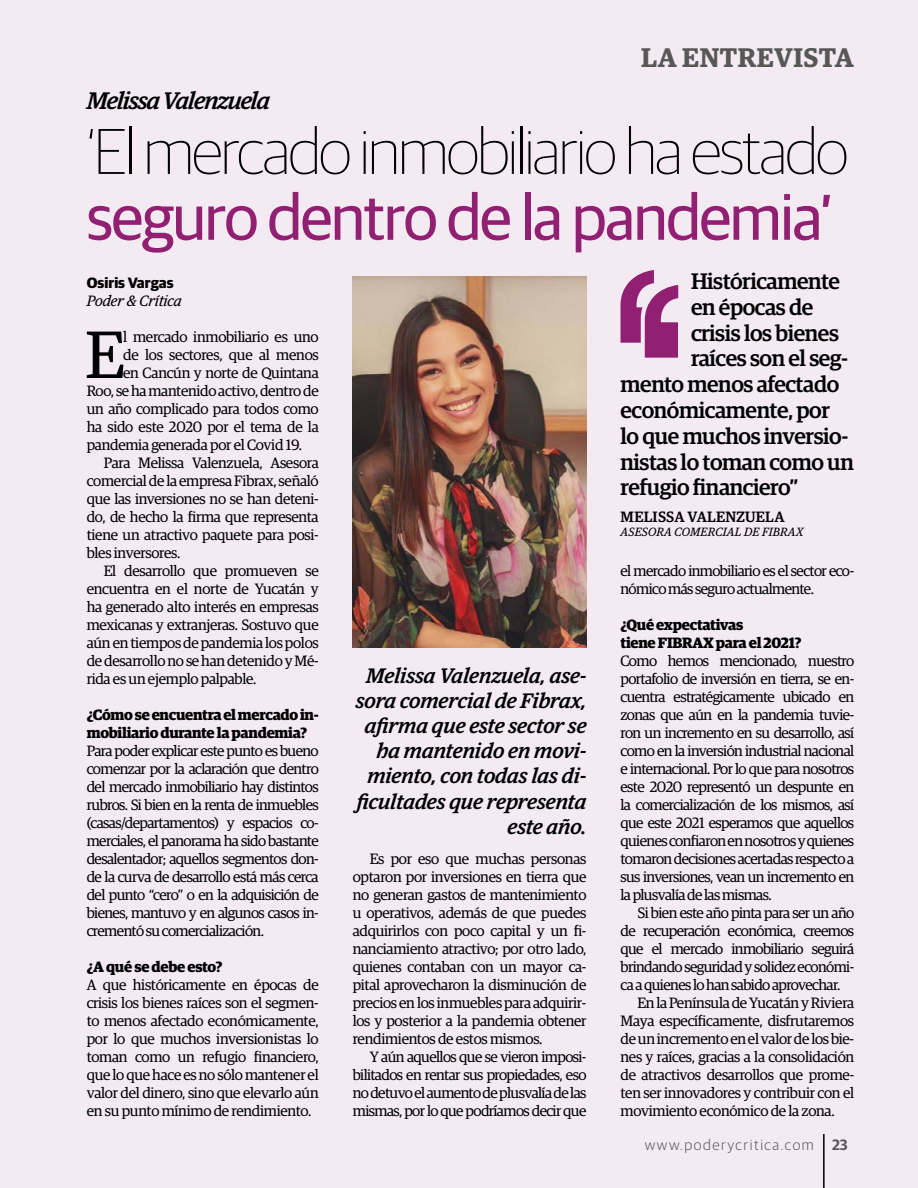
<style>
.page{position:relative;width:918px;height:1188px;background:#f3eaf2}
.page>*{position:absolute;margin:0;border:0;box-sizing:border-box;transform-origin:0 0}
.t1{font:66.9px "Guardian Egyp";color:#000}
.t2{font:100 64.8px "Guardian Sans";letter-spacing:-.03em;color:#000}
.t3{font:64.8px "Guardian Sans";letter-spacing:-.03em;color:#922072}
.t4{font:600 27px "Guardian Egyp";letter-spacing:.02em;color:#575756}
.t5{font:italic 500 24px "Guardian Egyp";letter-spacing:-.04em;color:#000}
.t6{font:500 22.5px "Guardian Egyp";letter-spacing:-.02em;color:#000}
.t7{font:italic 500 21px/25.2px "Guardian Egyp";color:#000;text-align:right}
.t8{font:15px/18px "Guardian Egyp";letter-spacing:-.02em;color:#000;text-align:justify}
.t9{font:15px/18px "Guardian Egyp";letter-spacing:-.04em;color:#000}
.t10{font:700 15px/18px "Guardian Egyp";letter-spacing:-.02em;color:#000}
.t11{font:300 15px "Guardian Sans";letter-spacing:.1em;color:#575756}
.t12{font:500 15px "Guardian Egyp";letter-spacing:.02em;color:#000}
.t13{font:italic 15px "Guardian Egyp";color:#000}
.t14{font:700 15px "Guardian Sans";color:#000}
.t15{font:italic 12px "Guardian Egyp";letter-spacing:.02em;color:#000}
.s1{font-weight:600}
</style>
<div class="page">
<hr style="left:823px;top:1134px;width:2px;height:54px;background:#000">
<svg style="left:621px;top:270px;width:57px;height:88px"></svg>
<img style="left:353px;top:277px;width:233px;height:371px">
<h3 class="t5" style="left:87px;top:84px;width:185px">Melissa Valenzuela</h3>
<h3 class="t4" style="left:641px;top:38px;width:214px">LA ENTREVISTA</h3>
<h2 class="t2" style="left:87px;top:108px;width:763px">‘El mercado inmobiliario ha estado</h2>
<h2 class="t3" style="left:87px;top:171px;width:748px">seguro dentro de la pandemia’</h2>
<p class="t14" style="left:87px;top:272px;width:88px">Osiris Vargas</p>
<p class="t13" style="left:87px;top:291px;width:96px">Poder &amp; Crítica</p>
<h1 class="t1" style="left:85px;top:309px;width:41px">E</h1>
<p class="t8" style="left:123px;top:327px;width:197px">l mercado inmobiliario es uno</p>
<h3 class="t6" style="left:691px;top:265px;width:151px">Históricamente</h3>
<h3 class="t6" style="left:691px;top:291px;width:124px">en épocas de</h3>
<h3 class="t6" style="left:691px;top:317px;width:150px">crisis los bienes</h3>
<h3 class="t6" style="left:691px;top:342px;width:159px">raíces son el seg-</h3>
<h3 class="t6" style="left:621px;top:368px;width:220px">mento menos afectado</h3>
<h3 class="t6" style="left:621px;top:394px;width:211px">económicamente, por</h3>
<h3 class="t6" style="left:621px;top:420px;width:230px">lo que muchos inversio-</h3>
<h3 class="t6" style="left:621px;top:446px;width:235px">nistas lo toman como un</h3>
<h3 class="t6" style="left:621px;top:472px;width:180px">refugio financiero”</h3>
<p class="t12" style="left:621px;top:506px;width:165px">MELISSA VALENZUELA</p>
<p class="t15" style="left:621px;top:524px;width:185px">ASESORA COMERCIAL DE FIBRAX</p>
<p class="t8" style="left:123px;top:345px;width:197px">de los sectores, que al menos</p>
<p class="t8" style="left:123px;top:363px;width:197px">en Cancún y norte de Quintana</p>
<p class="t8" style="left:87px;top:381px;width:233px">Roo, se ha mantenido activo, dentro de</p>
<p class="t8" style="left:87px;top:399px;width:234px">un año complicado para todos como</p>
<p class="t8" style="left:87px;top:417px;width:234px">ha sido este 2020 por el tema de la</p>
<p class="t8" style="left:87px;top:435px;width:217px">pandemia generada por el Covid 19.</p>
<p class="t8" style="left:104px;top:453px;width:216px">Para Melissa Valenzuela, Asesora</p>
<p class="t8" style="left:87px;top:471px;width:234px">comercial de la empresa Fibrax, señaló</p>
<p class="t8" style="left:87px;top:489px;width:234px">que las inversiones no se han deteni-</p>
<p class="t8" style="left:87px;top:507px;width:233px">do, de hecho la firma que representa</p>
<p class="t8" style="left:87px;top:525px;width:234px">tiene un atractivo paquete para posi-</p>
<p class="t8" style="left:87px;top:543px;width:95px">bles inversores.</p>
<p class="t8" style="left:104px;top:561px;width:217px">El desarrollo que promueven se</p>
<p class="t8" style="left:87px;top:579px;width:234px">encuentra en el norte de Yucatán y</p>
<p class="t8" style="left:87px;top:597px;width:233px">ha generado alto interés en empresas</p>
<p class="t8" style="left:87px;top:615px;width:233px">mexicanas y extranjeras. Sostuvo que</p>
<p class="t8" style="left:87px;top:633px;width:234px">aún en tiempos de pandemia los polos</p>
<p class="t8" style="left:87px;top:651px;width:233px">de desarrollo no se han detenido y Mé-</p>
<p class="t8" style="left:87px;top:669px;width:171px">rida es un ejemplo palpable.</p>
<p class="t10" style="left:87px;top:704px;width:234px">¿Cómo se encuentra el mercado in&shy;mobiliario durante la pandemia?</p>
<p class="t8" style="left:87px;top:741px;width:234px">Para poder explicar este punto es bueno comenzar por la aclaración que dentro del mercado inmobiliario hay distintos rubros. Si bien en la renta de inmuebles (casas/departamentos) y espacios co&shy;merciales, el panorama ha sido bastante desalentador; aquellos segmentos don&shy;de la curva de desarrollo está más cerca del punto “cero” o en la adquisición de bienes, mantuvo y en algunos casos in&shy;crementó su comercialización.</p>
<p class="t10" style="left:87px;top:956px;width:137px">¿A qué se debe esto?</p>
<p class="t8" style="left:87px;top:975px;width:234px">A que históricamente en épocas de crisis los bienes raíces son el segmen&shy;to menos afectado económicamente, por lo que muchos inversionistas lo toman como un refugio financiero, que lo que hace es no sólo mantener el valor del dinero, sino que elevarlo aún en su punto mínimo de rendimiento.</p>
<p class="t9" style="left:621px;top:561px;width:235px">el mercado inmobiliario es el sector eco&shy;nómico más seguro actualmente.</p>
<p class="t10" style="left:621px;top:614px;width:182px">¿Qué expectativas<br>tiene FIBRAX para el 2021?</p>
<p class="t8" style="left:621px;top:651px;width:235px">Como hemos mencionado, nuestro portafolio de inversión en tierra, se en&shy;cuentra estratégicamente ubicado en zonas que aún en la pandemia tuvie&shy;ron un incremento en su desarrollo, así como en la inversión industrial nacional e internacional. Por lo que para nosotros este 2020 representó un despunte en la comercialización de los mismos, así que este 2021 esperamos que aquellos quienes confiaron en nosotros y quienes tomaron decisiones acertadas respecto a sus inversiones, vean un incremento en la plusvalía de las mismas.</p>
<p class="t9" style="left:638px;top:903px;width:218px">Si bien este año pinta para ser un año</p>
<p class="t9" style="left:621px;top:921px;width:235px">de recuperación económica, creemos</p>
<p class="t9" style="left:621px;top:939px;width:235px">que el mercado inmobiliario seguirá</p>
<p class="t9" style="left:621px;top:957px;width:235px">brindando seguridad y solidez económi-</p>
<p class="t9" style="left:621px;top:975px;width:221px">ca a quienes lo han sabido aprovechar.</p>
<p class="t8" style="left:638px;top:993px;width:218px">En la Península de Yucatán y Riviera</p>
<p class="t8" style="left:621px;top:1011px;width:235px">Maya específicamente, disfrutaremos</p>
<p class="t8" style="left:621px;top:1029px;width:235px">de un incremento en el valor de los bie-</p>
<p class="t8" style="left:621px;top:1047px;width:235px">nes y raíces, gracias a la consolidación</p>
<p class="t8" style="left:621px;top:1065px;width:235px">de atractivos desarrollos que prome-</p>
<p class="t8" style="left:621px;top:1083px;width:235px">ten ser innovadores y contribuir con el</p>
<p class="t8" style="left:621px;top:1101px;width:216px">movimiento económico de la zona.</p>
<h3 class="t7" style="left:356px;top:661px;width:232px">Melissa Valenzuela, ase&shy;sora comercial de Fibrax, afirma que este sector se ha mantenido en movi&shy;miento, con todas las di&shy;ficultades que representa este año.</h3>
<p class="t8" style="left:353px;top:849px;width:235px;text-indent:17px">Es por eso que muchas personas optaron por inversiones en tierra que no generan gastos de mantenimiento u operativos, además de que puedes adquirirlos con poco capital y un fi&shy;nanciamiento atractivo; por otro lado, quienes contaban con un mayor ca&shy;pital aprovecharon la disminución de precios en los inmuebles para adquirir&shy;los y posterior a la pandemia obtener rendimientos de estos mismos.</p>
<p class="t8" style="left:353px;top:1047px;width:235px;text-indent:17px">Y aún aquellos que se vieron imposi&shy;bilitados en rentar sus propiedades, eso no detuvo el aumento de plusvalía de las mismas, por lo que podríamos decir que</p>
<p class="t11" style="left:645px;top:1134px;width:205px">www.poderycritica.com <span class="s1">23</span></p>
</div>
